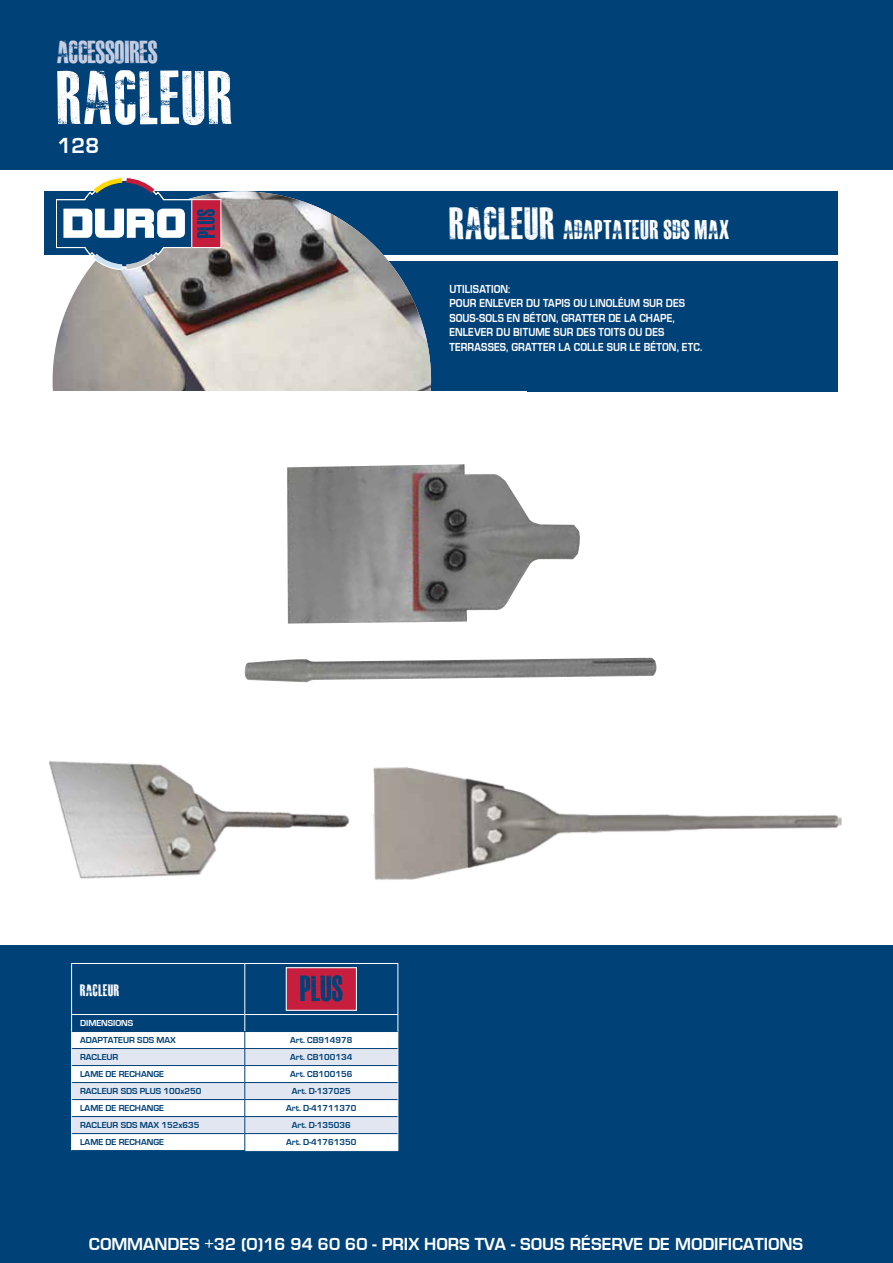
<style>
.page{position:relative;width:893px;height:1263px;background:#fff}
.page>*{position:absolute;margin:0;border:0;box-sizing:border-box;transform-origin:0 0}
.t1{font:75px "MASTERPLANCOMPLETE";color:#fff}
.t2{font:31.5px "MASTERPLANCOMPLETE";letter-spacing:-.03em;color:#c7cee2}
.t3{font:27px "MASTERPLANCOMPLETE";color:#fff}
.t4{font:22.5px "Eurose";color:#fff}
.t5{font:18px "Eurose";color:#fff}
.t6{font:16.5px "MASTERPLANCOMPLETE";letter-spacing:.005em;color:#fff}
.t7{font:12px/14.4px "Eurose";letter-spacing:.01em;color:#fff;scale:.88 1}
.t8{font:700 9px "Eurostile";color:#004177}
.t9{font:700 9px "Eurostile";color:#fff}
.s1{font-size:45px}
</style>
<div class="page">
<div style="left:0;top:0;width:893px;height:170px;background:#004177"></div>
<div style="left:0;top:945px;width:893px;height:318px;background:#004177"></div>
<div style="left:288px;top:261px;width:550px;height:130px;background:#004177"></div>
<div style="left:45px;top:191px;width:793px;height:64px;background:#004177"></div>
<img style="left:53px;top:191px;width:378px;height:200px">
<div style="left:192px;top:200px;width:29px;height:48px;background:#c61c3c"></div>
<svg style="left:56px;top:177px;width:159px;height:93px"></svg>
<hr style="left:245px;top:1150px;width:153px;height:1px;background:#fff">
<svg style="left:71px;top:963px;width:327px;height:187px"></svg>
<img style="left:373px;top:767px;width:469px;height:113px">
<img style="left:49px;top:761px;width:305px;height:213px">
<img style="left:244px;top:464px;width:413px;height:218px">
<h2 class="t2" style="left:57px;top:37px;width:103px">ACCESSOIRES</h2>
<h1 class="t1" style="left:57px;top:60px;width:179px">RACLEUR</h1>
<h3 class="t4" style="left:57px;top:134px;width:43px">128</h3>
<h3 class="t3" style="left:449px;top:216px;width:282px"><span class="s1">RACLEUR</span> ADAPTATEUR SDS MAX</h3>
<h3 class="t7" style="left:449px;top:282px;width:289px">UTILISATION:<br>POUR ENLEVER DU TAPIS OU LINOLÉUM SUR DES SOUS-SOLS EN BÉTON, GRATTER DE LA CHAPE, ENLEVER DU BITUME SUR DES TOITS OU DES TERRASSES, GRATTER LA COLLE SUR LE BÉTON, ETC.</h3>
<h3 class="t6" style="left:80px;top:982px;width:41px">RACLEUR</h3>
<p class="t9" style="left:80px;top:1018px;width:55px">DIMENSIONS</p>
<p class="t8" style="left:80px;top:1035px;width:97px">ADAPTATEUR SDS MAX</p>
<p class="t8" style="left:290px;top:1035px;width:64px">Art. CB914978</p>
<p class="t8" style="left:80px;top:1052px;width:40px">RACLEUR</p>
<p class="t8" style="left:290px;top:1052px;width:64px">Art. CB100134</p>
<p class="t8" style="left:80px;top:1069px;width:85px">LAME DE RECHANGE</p>
<p class="t8" style="left:290px;top:1069px;width:64px">Art. CB100156</p>
<p class="t8" style="left:80px;top:1086px;width:123px">RACLEUR SDS PLUS 100x250</p>
<p class="t8" style="left:292px;top:1086px;width:61px">Art. D-137025</p>
<p class="t8" style="left:80px;top:1103px;width:85px">LAME DE RECHANGE</p>
<p class="t8" style="left:286px;top:1103px;width:72px">Art. D-41711370</p>
<p class="t8" style="left:80px;top:1120px;width:121px">RACLEUR SDS MAX 152x635</p>
<p class="t8" style="left:292px;top:1120px;width:61px">Art. D-135036</p>
<p class="t8" style="left:80px;top:1137px;width:85px">LAME DE RECHANGE</p>
<p class="t8" style="left:286px;top:1137px;width:72px">Art. D-41761350</p>
<h3 class="t5" style="left:89px;top:1234px;width:716px">COMMANDES +32 (0)16 94 60 60 - PRIX HORS TVA - SOUS RÉSERVE DE MODIFICATIONS</h3>
</div>
